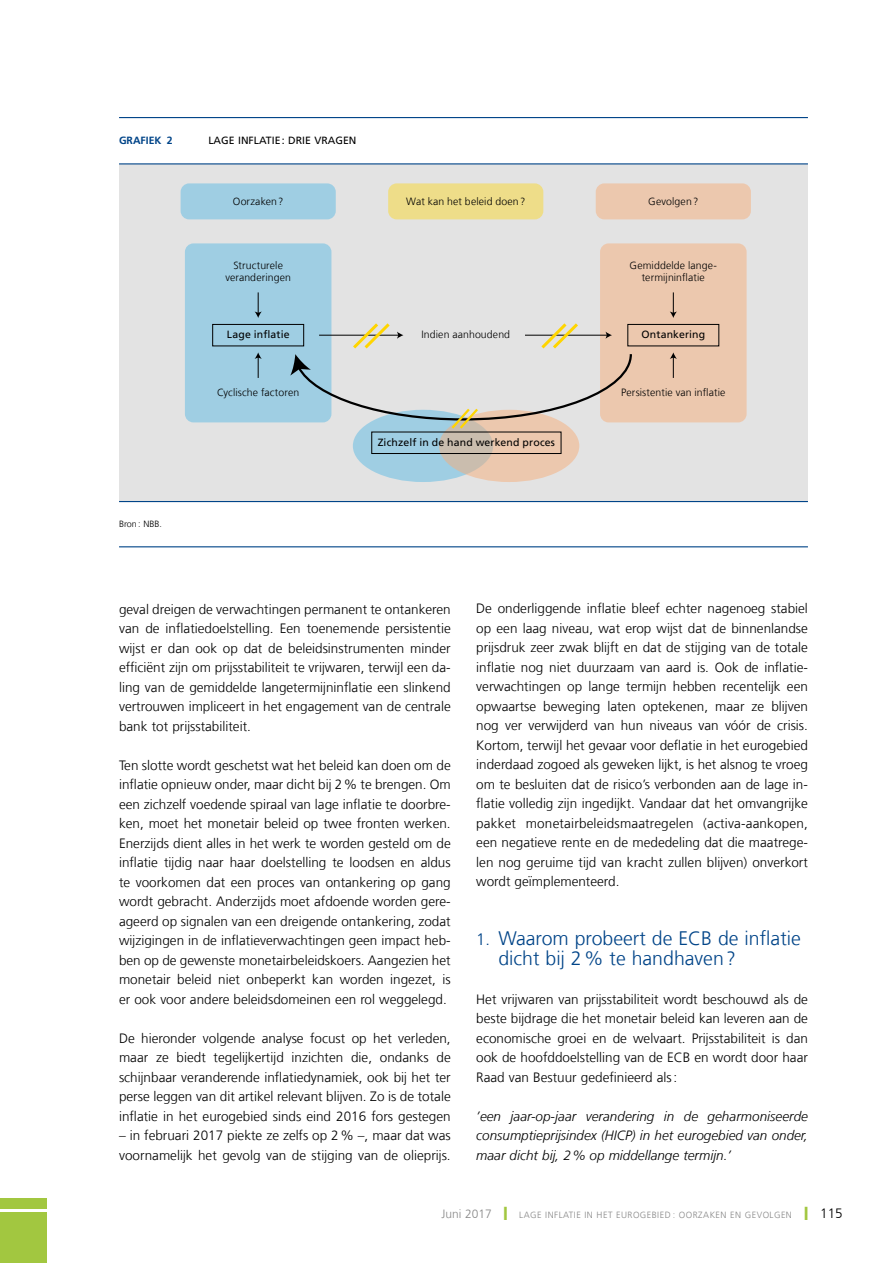
<style>
.page{position:relative;width:893px;height:1263px;background:#fff}
.page>*{position:absolute;margin:0;border:0;box-sizing:border-box;transform-origin:0 0}
.t1{font:300 19.5px/19.5px "Frutiger LT Com";color:#048}
.t2{font:300 13.5px/19.5px "Frutiger LT Com";color:#000;text-align:justify}
.t3{font:italic 300 13.5px/19.5px "Frutiger LT Com";color:#000;text-align:justify}
.t4{font:300 10.5px/12px "Frutiger LT Com";letter-spacing:.01em;color:#000;text-align:center}
.t5{font:10.5px "Frutiger LT Com";letter-spacing:.015em;color:#000}
.t6{font:700 10.5px "Frutiger LT Com";color:#048}
.t7{font:300 9px "Frutiger LT Com";letter-spacing:.05em;color:#878787}
.t8{font:300 9px "Frutiger LT Com";color:#000}
.s1{font-size:16.5px}
.s2{font-size:12px}
.s3{color:#a2c740}
.s4{font-size:13.5px;color:#000}
</style>
<div class="page">
<div style="left:0;top:1198px;width:47px;height:11px;background:#a2c740"></div>
<div style="left:0;top:1213px;width:47px;height:50px;background:#a2c740"></div>
<div style="left:119px;top:164px;width:689px;height:337px;background:#e3e3e3"></div>
<hr style="left:119px;top:117px;width:689px;height:1px;background:#048">
<hr style="left:119px;top:163px;width:689px;height:1px;background:#048">
<hr style="left:119px;top:501px;width:689px;height:1px;background:#048">
<hr style="left:119px;top:546px;width:689px;height:1px;background:#048">
<div style="left:353px;top:410px;width:140px;height:72px;background:#9fcee3;border-radius:50%"></div>
<svg style="left:439px;top:410px;width:140px;height:72px;background:#dec2ab"></svg>
<div style="left:185px;top:243px;width:146px;height:179px;background:#9fcee3;border-radius:9px"></div>
<div style="left:181px;top:183px;width:155px;height:36px;background:#9fcee3;border-radius:9px"></div>
<div style="left:596px;top:183px;width:155px;height:36px;background:#ecc8ae;border-radius:9px"></div>
<div style="left:388px;top:183px;width:155px;height:36px;background:#eedd89;border-radius:9px"></div>
<div style="left:212px;top:324px;width:92px;height:22px;border:1px solid #000"></div>
<svg style="left:255px;top:292px;width:7px;height:26px"></svg>
<svg style="left:255px;top:352px;width:7px;height:26px"></svg>
<div style="left:600px;top:243px;width:147px;height:179px;background:#ecc8ae;border-radius:9px"></div>
<div style="left:627px;top:324px;width:92px;height:22px;border:1px solid #000"></div>
<svg style="left:670px;top:292px;width:7px;height:26px"></svg>
<svg style="left:670px;top:352px;width:7px;height:26px"></svg>
<svg style="left:290px;top:320px;width:343px;height:111px"></svg>
<div style="left:371px;top:432px;width:190px;height:22px;border:1px solid #000"></div>
<p class="t6" style="left:119px;top:134px;width:55px">GRAFIEK 2</p>
<p class="t5" style="left:208px;top:134px;width:150px">LAGE INFLATIE: DRIE VRAGEN</p>
<p class="t4" style="left:233px;top:195px;width:52px">Oorzaken?</p>
<p class="t4" style="left:406px;top:195px;width:121px">Wat kan het beleid doen?</p>
<p class="t4" style="left:648px;top:195px;width:52px">Gevolgen?</p>
<p class="t8" style="left:119px;top:519px;width:44px">Bron: NBB.</p>
<p class="t4" style="left:225px;top:260px;width:67px">Structurele veranderingen</p>
<p class="t5" style="left:227px;top:328px;width:64px">Lage inflatie</p>
<p class="t4" style="left:217px;top:386px;width:84px">Cyclische factoren</p>
<p class="t4" style="left:421px;top:329px;width:90px">Indien aanhoudend</p>
<p class="t5" style="left:378px;top:436px;width:179px">Zichzelf in de hand werkend proces</p>
<p class="t4" style="left:630px;top:260px;width:89px">Gemiddelde lange‑ termijninflatie</p>
<p class="t5" style="left:641px;top:328px;width:65px">Ontankering</p>
<p class="t4" style="left:621px;top:386px;width:106px">Persistentie van inflatie</p>
<p class="t2" style="left:119px;top:599px;width:333px">geval dreigen de verwachtingen permanent te ontankeren van de inflatiedoelstelling. Een toenemende persistentie wijst er dan ook op dat de beleidsinstrumenten minder efficiënt zijn om prijsstabiliteit te vrijwaren, terwijl een da&shy;ling van de gemiddelde langetermijninflatie een slinkend vertrouwen impliceert in het engagement van de centrale bank tot prijsstabiliteit.</p>
<p class="t2" style="left:119px;top:755px;width:333px">Ten slotte wordt geschetst wat het beleid kan doen om de inflatie opnieuw onder, maar dicht bij 2% te brengen. Om een zichzelf voedende spiraal van lage inflatie te doorbre&shy;ken, moet het monetair beleid op twee fronten werken.<br>Enerzijds dient alles in het werk te worden gesteld om de inflatie tijdig naar haar doelstelling te loodsen en aldus te voorkomen dat een proces van ontankering op gang wordt gebracht. Anderzijds moet afdoende worden gere&shy;ageerd op signalen van een dreigende ontankering, zodat wijzigingen in de inflatieverwachtingen geen impact heb&shy;ben op de gewenste monetairbeleidskoers. Aangezien het monetair beleid niet onbeperkt kan worden ingezet, is er ook voor andere beleidsdomeinen een rol weggelegd.</p>
<p class="t2" style="left:119px;top:1028px;width:333px">De hieronder volgende analyse focust op het verleden, maar ze biedt tegelijkertijd inzichten die, ondanks de schijnbaar veranderende inflatiedynamiek, ook bij het ter perse leggen van dit artikel relevant blijven. Zo is de totale inflatie in het eurogebied sinds eind 2016 fors gestegen</p>
<p class="t2" style="left:119px;top:1125px;width:333px">– in februari 2017 piekte ze zelfs op 2% –, maar dat was voornamelijk het gevolg van de stijging van de olieprijs.</p>
<p class="t2" style="left:476px;top:599px;width:333px">De onderliggende inflatie bleef echter nagenoeg stabiel op een laag niveau, wat erop wijst dat de binnenlandse prijsdruk zeer zwak blijft en dat de stijging van de totale inflatie nog niet duurzaam van aard is. Ook de inflatie&shy;verwachtingen op lange termijn hebben recentelijk een opwaartse beweging laten optekenen, maar ze blijven nog ver verwijderd van hun niveaus van vóór de crisis.<br>Kortom, terwijl het gevaar voor deflatie in het eurogebied inderdaad zogoed als geweken lijkt, is het alsnog te vroeg om te besluiten dat de risico’s verbonden aan de lage in&shy;flatie volledig zijn ingedijkt. Vandaar dat het omvangrijke pakket monetairbeleidsmaatregelen (activa--aankopen, een negatieve rente en de mededeling dat die maatrege&shy;len nog geruime tijd van kracht zullen blijven) onverkort wordt geïmplementeerd.</p>
<h1 class="t1" style="left:498px;top:928px;width:304px;text-indent:-22px"><span class="s1">1.</span> Waarom probeert de ECB de inflatie dicht bij 2% te handhaven?</h1>
<p class="t2" style="left:476px;top:989px;width:333px">Het vrijwaren van prijsstabiliteit wordt beschouwd als de beste bijdrage die het monetair beleid kan leveren aan de economische groei en de welvaart. Prijsstabiliteit is dan ook de hoofddoelstelling van de ECB en wordt door haar Raad van Bestuur gedefinieerd als:</p>
<p class="t3" style="left:476px;top:1106px;width:333px">’een jaar‑op‑jaar verandering in de geharmoniseerde consumptieprijsindex (HICP) in het eurogebied van onder, maar dicht bij, 2% op middellange termijn.’</p>
<p class="t7" style="left:441px;top:1209px;width:403px"><span class="s2">Juni 2017</span> <span class="s3">❙</span> Lage inflatie in het eu rogebied : oorzaken en gevolgen <span class="s3">❙</span> <span class="s4">115</span></p>
</div>
